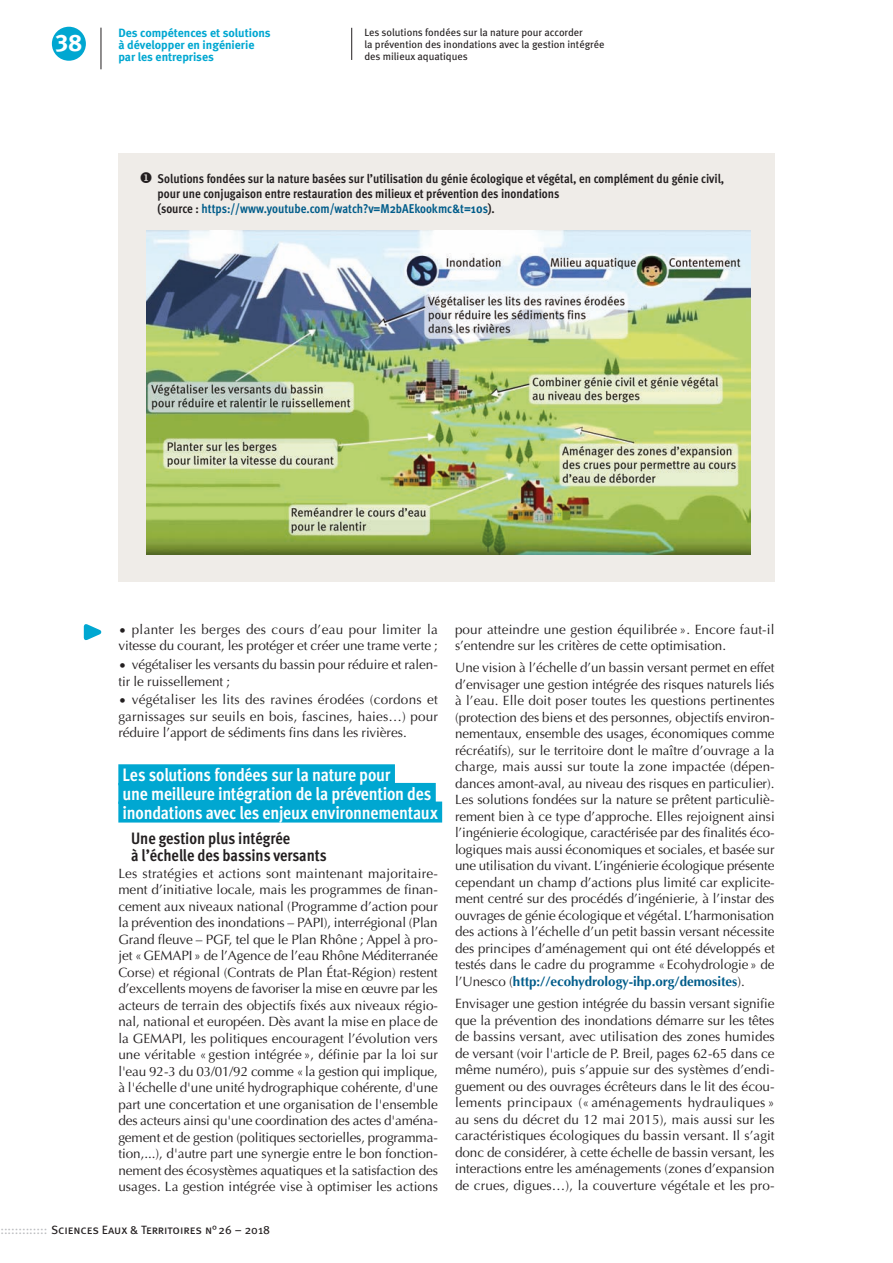
<style>
.page{position:relative;width:893px;height:1263px;background:#fff}
.page>*{position:absolute;margin:0;border:0;box-sizing:border-box;transform-origin:0 0}
.t1{font:24px "Meta Bold Caps Expert";color:#fff}
.H1_L1_bleu_2__articl{font:700 18px "Meta Cond OT";letter-spacing:-.015em;color:#fff}
.t2{font:700 16.5px/17px "Meta Cond OT";color:#231f20}
.t3{font:13.5px/16.5px "Optima";color:#231f20;text-align:justify}
.titre_figure{font:700 12.75px/15px "Meta Cond OT";color:#231f20}
.t4{font:700 12px/12px "Meta";color:#00a7d1}
.t5{font:12px "Meta Book Caps";color:#231f20}
.roulette_article{font:10.5px/12px "Meta Book LF";color:#231f20}
.s1{color:#005c8a}
.s2{font-weight:700;color:#005c8a}
.s3{color:#bcbdc0}
</style>
<div class="page">
<div style="left:118px;top:153px;width:657px;height:428px;background:#efece8"></div>
<div style="left:118px;top:764px;width:277px;height:21px;background:#00a7d1"></div>
<div style="left:118px;top:783px;width:318px;height:21px;background:#00a7d1"></div>
<div style="left:118px;top:801px;width:324px;height:21px;background:#00a7d1"></div>
<svg style="left:83px;top:624px;width:19px;height:17px"></svg>
<hr style="left:351px;top:28px;width:1px;height:32px;background:#231f20">
<img style="left:146px;top:231px;width:604px;height:324px">
<div style="left:52px;top:27px;width:34px;height:34px;background:#00a7d1;border-radius:50%"></div>
<hr style="left:101px;top:28px;width:1px;height:41px;background:#231f20">
<h1 class="t1" style="left:56px;top:28px;width:28px">38</h1>
<p class="t4" style="left:118px;top:26px;width:154px">Des compétences et solutions à développer en ingénierie par les entreprises</p>
<p class="roulette_article" style="left:364px;top:26px;width:242px">Les solutions fondées sur la nature pour accorder<br>la prévention des inondations avec la gestion intégrée des milieux aquatiques</p>
<p class="titre_figure" style="left:158px;top:171px;width:568px;text-indent:-18px">◆ Solutions fondées sur la nature basées sur l’utilisation du génie écologique et végétal, en complément du génie civil, pour une conjugaison entre restauration des milieux et prévention des inondations<br>(source : <span class="s1">https://www.youtube.com/watch?v=M2bAEkookmc&amp;t=10s</span>).</p>
<p class="t3" style="left:118px;top:621px;width:321px">• planter les berges des cours d’eau pour limiter la vitesse du courant, les protéger et créer une trame verte ;</p>
<p class="t3" style="left:118px;top:656px;width:321px">• végétaliser les versants du bassin pour réduire et ralen&shy;tir le ruissellement ;</p>
<p class="t3" style="left:118px;top:691px;width:321px">• végétaliser les lits des ravines érodées (cordons et garnissages sur seuils en bois, fascines, haies…) pour réduire l’apport de sédiments fins dans les rivières.</p>
<p class="H1_L1_bleu_2__articl" style="left:123px;top:763px;width:269px">Les solutions fondées sur la nature pour</p>
<p class="H1_L1_bleu_2__articl" style="left:123px;top:782px;width:310px">une meilleure intégration de la prévention des</p>
<p class="H1_L1_bleu_2__articl" style="left:123px;top:801px;width:317px">inondations avec les enjeux environnementaux</p>
<h2 class="t2" style="left:131px;top:830px;width:197px">Une gestion plus intégrée<br>à l’échelle des bassins versants</h2>
<p class="t3" style="left:118px;top:865px;width:321px">Les stratégies et actions sont maintenant majoritaire&shy;ment d’initiative locale, mais les programmes de finan&shy;cement aux niveaux national (Programme d’action pour la prévention des inondations – PAPI), interrégional (Plan Grand fleuve – PGF, tel que le Plan Rhône ; Appel à pro&shy;jet «GEMAPI» de l’Agence de l’eau Rhône Méditerranée Corse) et régional (Contrats de Plan État-Région) restent d’excellents moyens de favoriser la mise en œuvre par les acteurs de terrain des objectifs fixés aux niveaux régio&shy;nal, national et européen. Dès avant la mise en place de la GEMAPI, les politiques encouragent l’évolution vers une véritable « gestion intégrée », définie par la loi sur l'eau 92-3 du 03/01/92 comme «la gestion qui implique, à l'échelle d'une unité hydrographique cohérente, d'une part une concertation et une organisation de l'ensemble des acteurs ainsi qu'une coordination des actes d'aména&shy;gement et de gestion (politiques sectorielles, programma&shy;tion,...), d'autre part une synergie entre le bon fonction&shy;nement des écosystèmes aquatiques et la satisfaction des usages. La gestion intégrée vise à optimiser les actions</p>
<p class="t3" style="left:455px;top:621px;width:321px">pour atteindre une gestion équilibrée ». Encore faut-il s’entendre sur les critères de cette optimisation.</p>
<p class="t3" style="left:455px;top:660px;width:321px">Une vision à l’échelle d’un bassin versant permet en effet d’envisager une gestion intégrée des risques naturels liés à l’eau. Elle doit poser toutes les questions pertinentes (protection des biens et des personnes, objectifs environ&shy;nementaux, ensemble des usages, économiques comme récréatifs), sur le territoire dont le maître d’ouvrage a la charge, mais aussi sur toute la zone impactée (dépen&shy;dances amont-aval, au niveau des risques en particulier).<br>Les solutions fondées sur la nature se prêtent particuliè&shy;rement bien à ce type d’approche. Elles rejoignent ainsi l’ingénierie écologique, caractérisée par des finalités éco&shy;logiques mais aussi économiques et sociales, et basée sur une utilisation du vivant. L’ingénierie écologique présente cependant un champ d’actions plus limité car explicite&shy;ment centré sur des procédés d’ingénierie, à l’instar des ouvrages de génie écologique et végétal. L’harmonisation des actions à l’échelle d’un petit bassin versant nécessite des principes d’aménagement qui ont été développés et testés dans le cadre du programme «Ecohydrologie» de l’Unesco (<span class="s2">http://ecohydrology-ihp.org/demosites</span>).</p>
<p class="t3" style="left:455px;top:995px;width:321px">Envisager une gestion intégrée du bassin versant signifie que la prévention des inondations démarre sur les têtes de bassins versant, avec utilisation des zones humides de versant (voir l'article de P. Breil, pages 62-65 dans ce même numéro), puis s’appuie sur des systèmes d’endi&shy;guement ou des ouvrages écrêteurs dans le lit des écou&shy;lements principaux (« aménagements hydrauliques » au sens du décret du 12 mai 2015), mais aussi sur les caractéristiques écologiques du bassin versant. Il s’agit donc de considérer, à cette échelle de bassin versant, les interactions entre les aménagements (zones d’expansion de crues, digues…), la couverture végétale et les pro-</p>
<p class="t5" style="left:0;top:1223px;width:271px"><span class="s3">:::::::::::::</span> Sciences Eaux &amp; Territoires n°26 – 2018</p>
</div>
